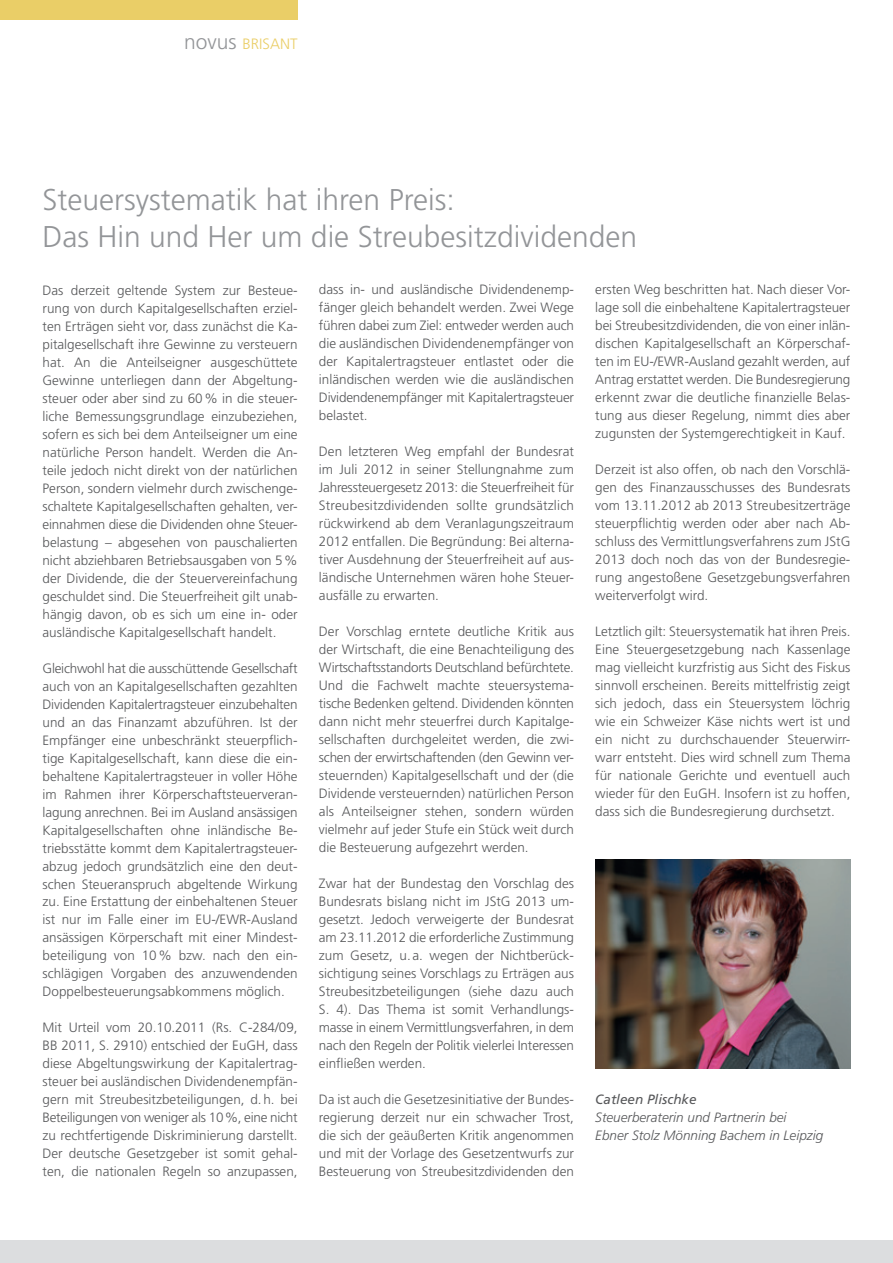
<style>
.page{position:relative;width:893px;height:1263px;background:#fff}
.page>*{position:absolute;margin:0;border:0;box-sizing:border-box;transform-origin:0 0}
.t1{font:300 30px/37.5px "Frutiger LT Std";color:#939598}
.t2{font:300 15px "Frutiger LT Std";color:#eace67}
.t3{font:300 13.5px/18px "Frutiger LT Std";color:#57585a;text-align:justify}
.t4{font:italic 300 13.5px/18px "Frutiger LT Std";color:#57585a}
.t5{font:italic 13.5px "Frutiger LT Std";color:#57585a}
.s1{font-size:21px;color:#939598}
</style>
<div class="page">
<div style="left:0;top:0;width:298px;height:19px;background:#eace67"></div>
<div style="left:0;top:1241px;width:893px;height:22px;background:#dcdddf"></div>
<img style="left:595px;top:859px;width:255px;height:210px">
<p class="t2" style="left:184px;top:36px;width:115px"><span class="s1">novus</span> BRISANT</p>
<h1 class="t1" style="left:43px;top:181px;width:596px">Steuersystematik hat ihren Preis:<br>Das Hin und Her um die Streubesitzdividenden</h1>
<p class="t3" style="left:43px;top:281px;width:257px">Das derzeit geltende System zur Besteue&shy;rung von durch Kapitalgesellschaften erziel&shy;ten Erträgen sieht vor, dass zunächst die Ka&shy;pitalgesellschaft ihre Gewinne zu versteuern hat. An die Anteilseigner ausgeschüttete Gewinne unterliegen dann der Abgeltung&shy;steuer oder aber sind zu 60% in die steuer&shy;liche Bemessungsgrundlage einzubeziehen, sofern es sich bei dem Anteilseigner um eine natürliche Person handelt. Werden die An&shy;teile jedoch nicht direkt von der natürlichen Person, sondern vielmehr durch zwischenge&shy;schaltete Kapitalgesellschaften gehalten, ver&shy;einnahmen diese die Dividenden ohne Steuer&shy;belastung – abgesehen von pauschalierten nicht abziehbaren Betriebsausgaben von 5% der Dividende, die der Steuervereinfachung geschuldet sind. Die Steuerfreiheit gilt unab&shy;hängig davon, ob es sich um eine in- oder ausländische Kapitalgesellschaft handelt.</p>
<p class="t3" style="left:43px;top:659px;width:257px">Gleichwohl hat die ausschüttende Gesellschaft auch von an Kapitalgesellschaften gezahlten Dividenden Kapitalertragsteuer einzubehalten und an das Finanzamt abzuführen. Ist der Empfänger eine unbeschränkt steuerpflich&shy;tige Kapitalgesellschaft, kann diese die ein&shy;behaltene Kapitalertragsteuer in voller Höhe im Rahmen ihrer Körperschaftsteuerveran&shy;lagung anrechnen. Bei im Ausland ansässigen Kapitalgesellschaften ohne inländische Be&shy;triebsstätte kommt dem Kapitalertragsteuer&shy;abzug jedoch grundsätzlich eine den deut&shy;schen Steueranspruch abgeltende Wirkung zu. Eine Erstattung der einbehaltenen Steuer ist nur im Falle einer im EU-/EWR-Ausland ansässigen Körperschaft mit einer Mindest&shy;beteiligung von 10% bzw. nach den ein&shy;schlägigen Vorgaben des anzuwendenden Doppelbesteuerungsabkommens möglich.</p>
<p class="t3" style="left:43px;top:1019px;width:257px">Mit Urteil vom 20.10.2011 (Rs. C-284/09, BB 2011, S. 2910) entschied der EuGH, dass diese Abgeltungswirkung der Kapitalertrag&shy;steuer bei ausländischen Dividendenempfän&shy;gern mit Streubesitzbeteiligungen, d.h. bei Beteiligungen von weniger als 10%, eine nicht zu rechtfertigende Diskriminierung darstellt.<br>Der deutsche Gesetzgeber ist somit gehal&shy;ten, die nationalen Regeln so anzupassen,</p>
<p class="t3" style="left:319px;top:281px;width:257px">dass in- und ausländische Dividendenemp&shy;fänger gleich behandelt werden. Zwei Wege führen dabei zum Ziel: entweder werden auch die ausländischen Dividendenempfänger von der Kapitalertragsteuer entlastet oder die inländischen werden wie die ausländischen Dividendenempfänger mit Kapitalertragsteuer belastet.</p>
<p class="t3" style="left:319px;top:443px;width:257px">Den letzteren Weg empfahl der Bundesrat im Juli 2012 in seiner Stellungnahme zum Jahressteuergesetz 2013: die Steuerfreiheit für Streubesitzdividenden sollte grundsätzlich rückwirkend ab dem Veranlagungszeitraum 2012 entfallen. Die Begründung: Bei alterna&shy;tiver Ausdehnung der Steuerfreiheit auf aus&shy;ländische Unternehmen wären hohe Steuer&shy;ausfälle zu erwarten.</p>
<p class="t3" style="left:319px;top:623px;width:257px">Der Vorschlag erntete deutliche Kritik aus der Wirtschaft, die eine Benachteiligung des Wirtschaftsstandorts Deutschland befürchtete.<br>Und die Fachwelt machte steuersystema&shy;tische Bedenken geltend. Dividenden könnten dann nicht mehr steuerfrei durch Kapitalge&shy;sellschaften durchgeleitet werden, die zwi&shy;schen der erwirtschaftenden (den Gewinn ver&shy;steuernden) Kapitalgesellschaft und der (die Dividende versteuernden) natürlichen Person als Anteilseigner stehen, sondern würden vielmehr auf jeder Stufe ein Stück weit durch die Besteuerung aufgezehrt werden.</p>
<p class="t3" style="left:319px;top:875px;width:257px">Zwar hat der Bundestag den Vorschlag des Bundesrats bislang nicht im JStG 2013 um&shy;gesetzt. Jedoch verweigerte der Bundesrat am 23.11.2012 die erforderliche Zustimmung zum Gesetz, u.a. wegen der Nichtberück&shy;sichtigung seines Vorschlags zu Erträgen aus Streubesitzbeteiligungen (siehe dazu auch S. 4). Das Thema ist somit Verhandlungs&shy;masse in einem Vermittlungsverfahren, in dem nach den Regeln der Politik vielerlei Interessen einfließen werden.</p>
<p class="t3" style="left:319px;top:1091px;width:257px">Da ist auch die Gesetzesinitiative der Bundes&shy;regierung derzeit nur ein schwacher Trost, die sich der geäußerten Kritik angenommen und mit der Vorlage des Gesetzentwurfs zur Besteuerung von Streubesitzdividenden den</p>
<p class="t3" style="left:595px;top:281px;width:257px">ersten Weg beschritten hat. Nach dieser Vor&shy;lage soll die einbehaltene Kapitalertragsteuer bei Streubesitzdividenden, die von einer inlän&shy;dischen Kapitalgesellschaft an Körperschaf&shy;ten im EU-/EWR-Ausland gezahlt werden, auf Antrag erstattet werden. Die Bundesregierung erkennt zwar die deutliche finanzielle Belas&shy;tung aus dieser Regelung, nimmt dies aber zugunsten der Systemgerechtigkeit in Kauf.</p>
<p class="t3" style="left:595px;top:461px;width:257px">Derzeit ist also offen, ob nach den Vorschlä&shy;gen des Finanzausschusses des Bundesrats vom 13.11.2012 ab 2013 Streubesitzerträge steuerpflichtig werden oder aber nach Ab&shy;schluss des Vermittlungsverfahrens zum JStG 2013 doch noch das von der Bundesregie&shy;rung angestoßene Gesetzgebungsverfahren weiterverfolgt wird.</p>
<p class="t3" style="left:595px;top:623px;width:257px">Letztlich gilt: Steuersystematik hat ihren Preis.<br>Eine Steuergesetzgebung nach Kassenlage mag vielleicht kurzfristig aus Sicht des Fiskus sinnvoll erscheinen. Bereits mittelfristig zeigt sich jedoch, dass ein Steuersystem löchrig wie ein Schweizer Käse nichts wert ist und ein nicht zu durchschauender Steuerwirr&shy;warr entsteht. Dies wird schnell zum Thema für nationale Gerichte und eventuell auch wieder für den EuGH. Insofern ist zu hoffen, dass sich die Bundesregierung durchsetzt.</p>
<p class="t5" style="left:595px;top:1092px;width:103px">Catleen Plischke</p>
<p class="t4" style="left:595px;top:1109px;width:230px">Steuerberaterin und Partnerin bei<br>Ebner Stolz Mönning Bachem in Leipzig</p>
</div>
